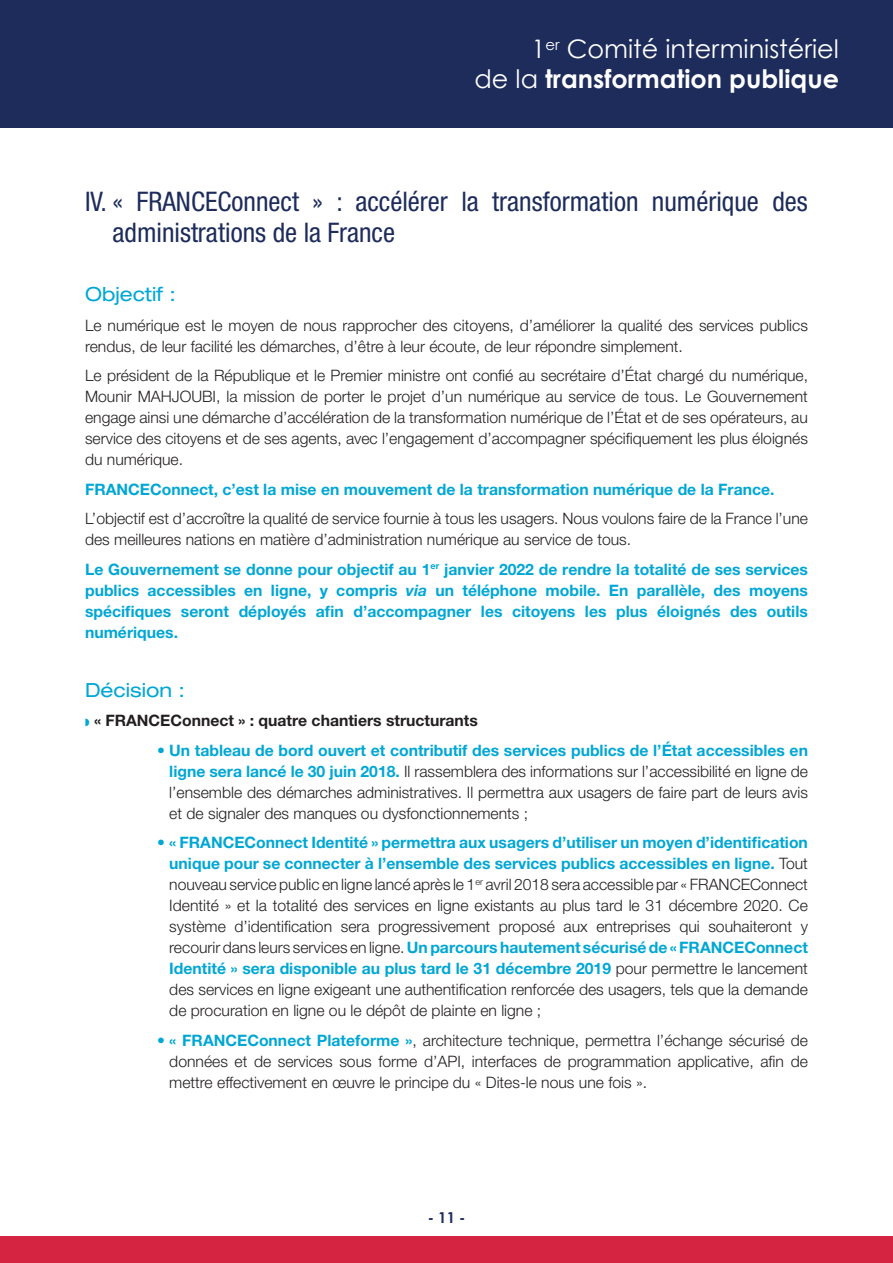
<style>
.page{position:relative;width:893px;height:1263px;background:#fff}
.page>*{position:absolute;margin:0;border:0;box-sizing:border-box;transform-origin:0 0}
.t1{font:condensed 27px/31.5px "Helvetica Neue LT Pro";color:#1d2c5b}
.t2{font:25.5px/30px "Century Gothic";color:#fff;text-align:right}
.t3{font:expanded 19.5px "Helvetica Neue LT Pro";color:#00a7d4}
.t4{font:300 15.75px/21px "Helvetica Neue LT Pro";color:#231f20;text-align:justify}
.t5{font:700 15.75px/21px "Helvetica Neue LT Pro";color:#00a7d4;text-align:justify}
.t6{font:700 15.75px "Helvetica Neue LT Pro";color:#231f20}
.t7{font:700 15px "Century Gothic";color:#1d2c5b}
.s1{font-weight:700}
.s2{font-style:italic}
.s3{color:#00a7d4}
.s4{font-weight:700;color:#00a7d4}
</style>
<div class="page">
<div style="left:0;top:0;width:893px;height:128px;background:#1d2c5b"></div>
<div style="left:0;top:1236px;width:893px;height:27px;background:#d52441"></div>
<h2 class="t2" style="left:474px;top:34px;width:366px">1<sup>er</sup> Comité interministériel<br>de la <span class="s1">transformation publique</span></h2>
<h1 class="t1" style="left:112px;top:185px;width:697px;text-indent:-27px">IV. « FRANCEConnect » : accélérer la transformation numérique des administrations de la France</h1>
<p class="t3" style="left:85px;top:283px;width:93px">Objectif :</p>
<p class="t4" style="left:85px;top:314px;width:724px">Le numérique est le moyen de nous rapprocher des citoyens, d’améliorer la qualité des services publics rendus, de leur facilité les démarches, d’être à leur écoute, de leur répondre simplement.</p>
<p class="t4" style="left:85px;top:365px;width:724px">Le président de la République et le Premier ministre ont confié au secrétaire d’État chargé du numérique, Mounir MAHJOUBI, la mission de porter le projet d’un numérique au service de tous. Le Gouvernement engage ainsi une démarche d’accélération de la transformation numérique de l’État et de ses opérateurs, au service des citoyens et de ses agents, avec l’engagement d’accompagner spécifiquement les plus éloignés du numérique.</p>
<p class="t5" style="left:85px;top:478px;width:691px">FRANCEConnect, c’est la mise en mouvement de la transformation numérique de la France.</p>
<p class="t4" style="left:85px;top:508px;width:724px">L’objectif est d’accroître la qualité de service fournie à tous les usagers. Nous voulons faire de la France l’une des meilleures nations en matière d’administration numérique au service de tous.</p>
<p class="t5" style="left:85px;top:558px;width:724px">Le Gouvernement se donne pour objectif au 1<sup>er</sup> janvier 2022 de rendre la totalité de ses services publics accessibles en ligne, y compris <span class="s2">via</span> un téléphone mobile. En parallèle, des moyens spécifiques seront déployés afin d’accompagner les citoyens les plus éloignés des outils numériques.</p>
<p class="t3" style="left:85px;top:678px;width:102px">Décision :</p>
<p class="t6" style="left:94px;top:711px;width:385px">« FRANCEConnect » : quatre chantiers structurants</p>
<p class="t4" style="left:169px;top:739px;width:640px;text-indent:-12px"><span class="s3">•</span> <span class="s4">Un tableau de bord ouvert et contributif des services publics de l’État accessibles en ligne sera lancé le 30 juin 2018.</span> Il rassemblera des informations sur l’accessibilité en ligne de l’ensemble des démarches administratives. Il permettra aux usagers de faire part de leurs avis et de signaler des manques ou dysfonctionnements ;</p>
<p class="t4" style="left:169px;top:832px;width:640px;text-indent:-12px"><span class="s3">•</span> <span class="s4">« FRANCEConnect Identité » permettra aux usagers d’utiliser un moyen d’identification unique pour se connecter à l’ensemble des services publics accessibles en ligne.</span> Tout nouveau service public en ligne lancé après le 1<sup>er</sup> avril 2018 sera accessible par « FRANCEConnect Identité » et la totalité des services en ligne existants au plus tard le 31 décembre 2020. Ce système d’identification sera progressivement proposé aux entreprises qui souhaiteront y recourir dans leurs services en ligne. <span class="s4">Un parcours hautement sécurisé de « FRANCEConnect Identité » sera disponible au plus tard le 31 décembre 2019</span> pour permettre le lancement des services en ligne exigeant une authentification renforcée des usagers, tels que la demande de procuration en ligne ou le dépôt de plainte en ligne ;</p>
<p class="t4" style="left:169px;top:1029px;width:640px;text-indent:-12px"><span class="s3">•</span> <span class="s4">« FRANCEConnect Plateforme »</span>, architecture technique, permettra l’échange sécurisé de données et de services sous forme d’API, interfaces de programmation applicative, afin de mettre effectivement en œuvre le principe du « Dites-le nous une fois ».</p>
<p class="t7" style="left:428px;top:1208px;width:39px">- 11 -</p>
</div>
